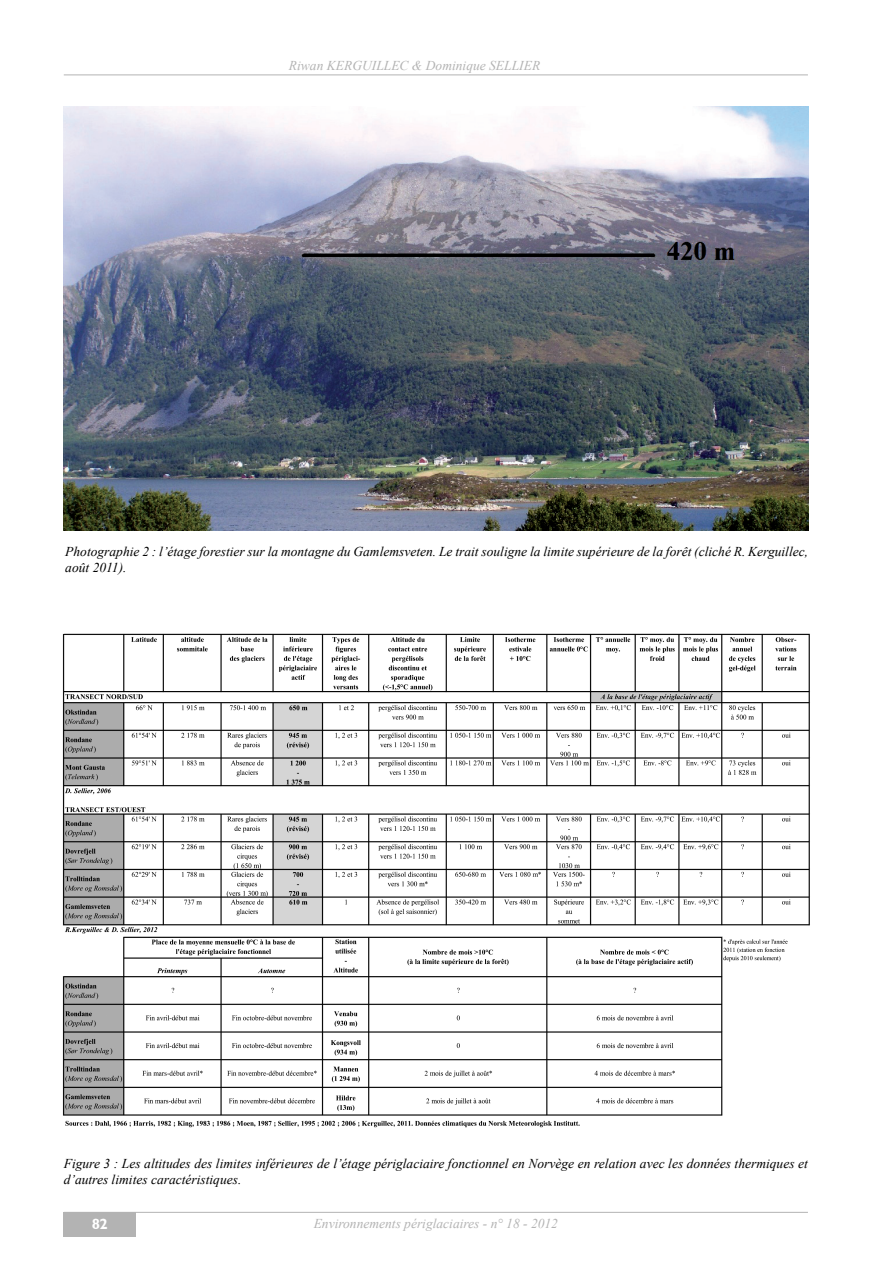
<style>
.page{position:relative;width:893px;height:1263px;background:#fff}
.page>*{position:absolute;margin:0;border:0;box-sizing:border-box;transform-origin:0 0}
.t1{font:15px "Garrison Sans BOLD";color:#fff}
.t2{font:italic 13.5px/16.2px "Times New Roman";color:#000}
.t3{font:italic 13.5px "Times New Roman";color:#b3b3b3}
.t4{font:italic 13.5px "Times New Roman";color:#b3b3b3}
.s1{font-style:inherit}
</style>
<div class="page">
<div style="left:64px;top:1212px;width:72px;height:24px;background:#b3b3b3"></div>
<hr style="left:64px;top:75px;width:744px;height:1px;background:#b3b3b3">
<hr style="left:64px;top:1212px;width:744px;height:1px;background:#b3b3b3">
<img style="left:62px;top:633px;width:748px;height:495px">
<img style="left:64px;top:106px;width:744px;height:424px">
<p class="t4" style="left:289px;top:57px;width:253px"><span class="s1">Riwan</span> KERGUILLEC &amp; <span class="s1">Dominique</span> SELLIER</p>
<p class="t2" style="left:65px;top:543px;width:744px">Photographie 2 : l’étage forestier sur la montagne du Gamlemsveten. Le trait souligne la limite supérieure de la forêt (cliché R. Kerguillec, août 2011).</p>
<p class="t2" style="left:64px;top:1155px;width:746px">Figure 3 : Les altitudes des limites inférieures de l’étage périglaciaire fonctionnel en Norvège en relation avec les données thermiques et d’autres limites caractéristiques.</p>
<p class="t1" style="left:92px;top:1216px;width:17px">82</p>
<p class="t3" style="left:314px;top:1214px;width:246px">Environnements périglaciaires - n° 18 - 2012</p>
</div>
